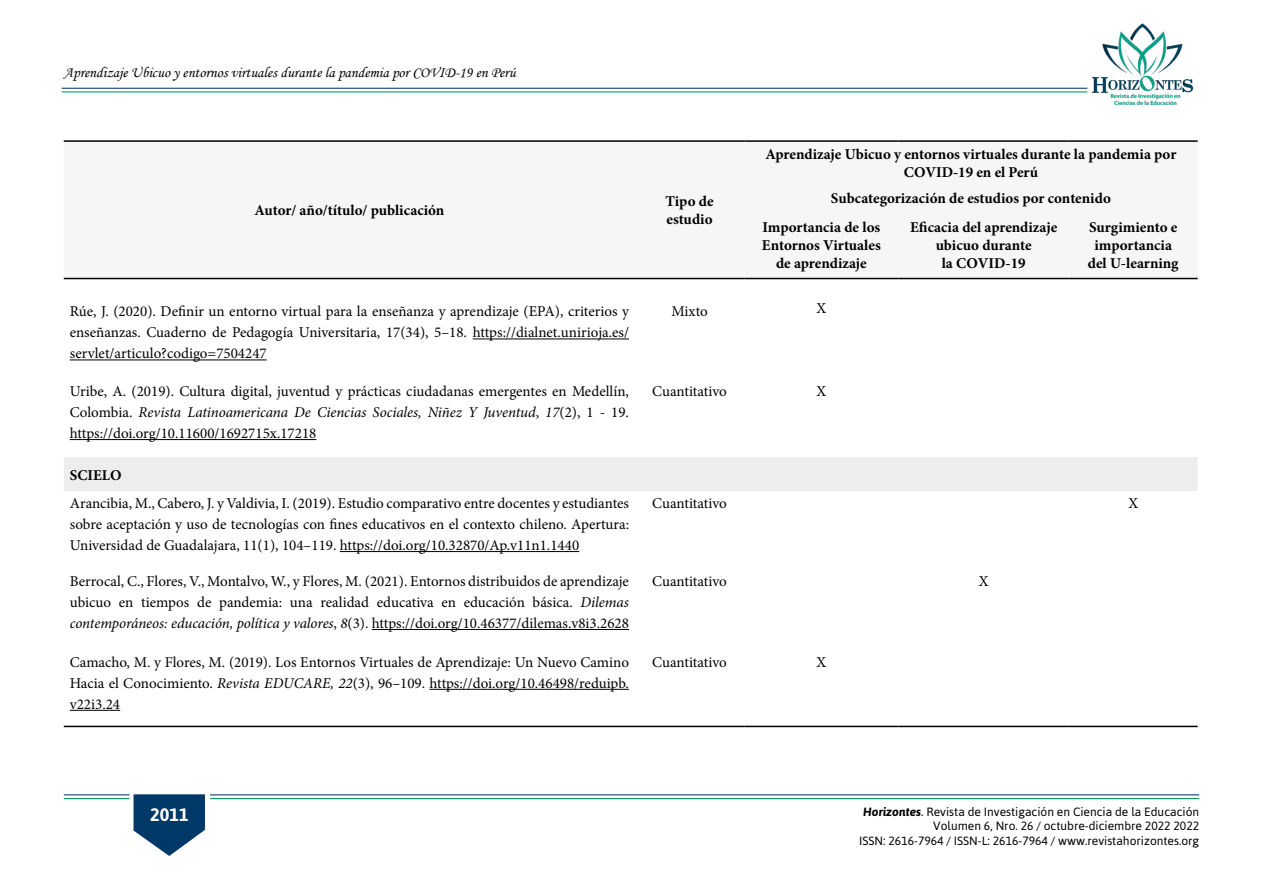
<style>
.page{position:relative;width:1263px;height:893px;background:#fff}
.page>*{position:absolute;margin:0;border:0;box-sizing:border-box;transform-origin:0 0}
.t1{font:700 18px "Asap";color:#fff}
.t2{font:15px/21px "Minion Pro";color:#000;text-align:justify}
.t3{font:700 15px/18px "Minion Pro";color:#000;text-align:center}
.t4{font:15px "Monotype Corsiva";color:#000}
.t5{font:12px/14.4px "Asap";color:#000;text-align:right}
.s1{font-style:italic}
.s2{font-weight:700;font-style:italic}
</style>
<div class="page">
<svg style="left:134px;top:794px;width:71px;height:62px"></svg>
<hr style="left:62px;top:91px;width:1025px;height:1px;background:#00975f">
<hr style="left:62px;top:88px;width:1025px;height:1px;background:#003867">
<img style="left:1080px;top:23px;width:114px;height:83px">
<hr style="left:64px;top:798px;width:65px;height:1px;background:#00975f">
<hr style="left:64px;top:794px;width:65px;height:1px;background:#003867">
<hr style="left:210px;top:798px;width:989px;height:1px;background:#00975f">
<hr style="left:210px;top:794px;width:989px;height:1px;background:#003867">
<svg style="left:64px;top:277px;width:1134px;height:1px"></svg>
<div style="left:64px;top:457px;width:1134px;height:34px;background:#ededed"></div>
<hr style="left:64px;top:140px;width:571px;height:2px;background:#000">
<hr style="left:635px;top:140px;width:109px;height:2px;background:#000">
<hr style="left:744px;top:140px;width:155px;height:2px;background:#000">
<hr style="left:899px;top:140px;width:170px;height:2px;background:#000">
<hr style="left:1069px;top:140px;width:129px;height:2px;background:#000">
<hr style="left:64px;top:278px;width:571px;height:1px;background:#000">
<hr style="left:64px;top:726px;width:571px;height:1px;background:#000">
<hr style="left:635px;top:726px;width:109px;height:1px;background:#000">
<hr style="left:744px;top:726px;width:155px;height:1px;background:#000">
<hr style="left:899px;top:726px;width:170px;height:1px;background:#000">
<hr style="left:1069px;top:726px;width:129px;height:1px;background:#000">
<hr style="left:635px;top:278px;width:109px;height:1px;background:#000">
<hr style="left:744px;top:278px;width:155px;height:1px;background:#000">
<hr style="left:899px;top:278px;width:170px;height:1px;background:#000">
<hr style="left:1069px;top:278px;width:129px;height:1px;background:#000">
<hr style="left:473px;top:339px;width:156px;height:1px;background:#000">
<hr style="left:70px;top:360px;width:197px;height:1px;background:#000">
<hr style="left:70px;top:439px;width:246px;height:1px;background:#000">
<hr style="left:340px;top:551px;width:239px;height:1px;background:#000">
<hr style="left:372px;top:629px;width:257px;height:1px;background:#000">
<hr style="left:429px;top:689px;width:200px;height:1px;background:#000">
<hr style="left:70px;top:710px;width:50px;height:1px;background:#000">
<p class="t4" style="left:64px;top:63px;width:453px">Aprendizaje Ubicuo y entornos virtuales durante la pandemia por COVID-19 en Perú</p>
<p class="t3" style="left:254px;top:201px;width:191px">Autor/ año/título/ publicación</p>
<p class="t3" style="left:665px;top:192px;width:50px;text-align:left">Tipo de estudio</p>
<p class="t3" style="left:765px;top:145px;width:412px">Aprendizaje Ubicuo y entornos virtuales durante la pandemia por<br>COVID-19 en el Perú</p>
<p class="t3" style="left:762px;top:184px;width:350px;line-height:28.8px;text-align:left;text-indent:68px">Subcategorización de estudios por contenido<br>Importancia de los</p>
<p class="t3" style="left:762px;top:236px;width:120px">Entornos Virtuales de aprendizaje</p>
<p class="t3" style="left:910px;top:218px;width:149px">Eficacia del aprendizaje ubicuo durante<br>la COVID-19</p>
<p class="t3" style="left:1088px;top:218px;width:92px">Surgimiento e importancia del U-learning</p>
<p class="t2" style="left:70px;top:301px;width:561px">Rúe, J. (2020). Definir un entorno virtual para la enseñanza y aprendizaje (EPA), criterios y enseñanzas. Cuaderno de Pedagogía Universitaria, 17(34), 5–18. https://dialnet.unirioja.es/ servlet/articulo?codigo=7504247</p>
<p class="t2" style="left:671px;top:301px;width:38px">Mixto</p>
<p class="t2" style="left:816px;top:298px;width:11px">X</p>
<p class="t2" style="left:70px;top:381px;width:561px">Uribe, A. (2019). Cultura digital, juventud y prácticas ciudadanas emergentes en Medellín, Colombia. <span class="s1">Revista Latinoamericana De Ciencias Sociales, Niñez Y Juventud</span>, <span class="s1">17</span>(2), 1 - 19. https://doi.org/10.11600/1692715x.17218</p>
<p class="t2" style="left:652px;top:381px;width:76px">Cuantitativo</p>
<p class="t2" style="left:816px;top:381px;width:11px">X</p>
<p class="t3" style="left:70px;top:466px;width:53px">SCIELO</p>
<p class="t2" style="left:70px;top:493px;width:561px">Arancibia, M., Cabero, J. y Valdivia, I. (2019). Estudio comparativo entre docentes y estudiantes sobre aceptación y uso de tecnologías con fines educativos en el contexto chileno. Apertura:<br>Universidad de Guadalajara, 11(1), 104–119. https://doi.org/10.32870/Ap.v11n1.1440</p>
<p class="t2" style="left:652px;top:493px;width:76px">Cuantitativo</p>
<p class="t2" style="left:1128px;top:493px;width:11px">X</p>
<p class="t2" style="left:70px;top:571px;width:561px">Berrocal, C., Flores, V., Montalvo, W., y Flores, M. (2021). Entornos distribuidos de aprendizaje ubicuo en tiempos de pandemia: una realidad educativa en educación básica. <span class="s1">Dilemas contemporáneos: educación, política y valores</span>, <span class="s1">8</span>(3). https://doi.org/10.46377/dilemas.v8i3.2628</p>
<p class="t2" style="left:652px;top:571px;width:76px">Cuantitativo</p>
<p class="t2" style="left:979px;top:571px;width:11px">X</p>
<p class="t2" style="left:70px;top:652px;width:561px">Camacho, M. y Flores, M. (2019). Los Entornos Virtuales de Aprendizaje: Un Nuevo Camino Hacia el Conocimiento. <span class="s1">Revista EDUCARE, 22</span>(3), 96–109. https://doi.org/10.46498/reduipb. v22i3.24</p>
<p class="t2" style="left:652px;top:652px;width:76px">Cuantitativo</p>
<p class="t2" style="left:816px;top:652px;width:11px">X</p>
<p class="t1" style="left:150px;top:804px;width:40px">2011</p>
<p class="t5" style="left:859px;top:804px;width:341px"><span class="s2">Horizontes</span>. Revista de Investigación en Ciencia de la Educación<br>Volumen 6, Nro. 26 / octubre-diciembre 2022 2022<br>ISSN: 2616-7964 / ISSN-L: 2616-7964 / www.revistahorizontes.org</p>
</div>
